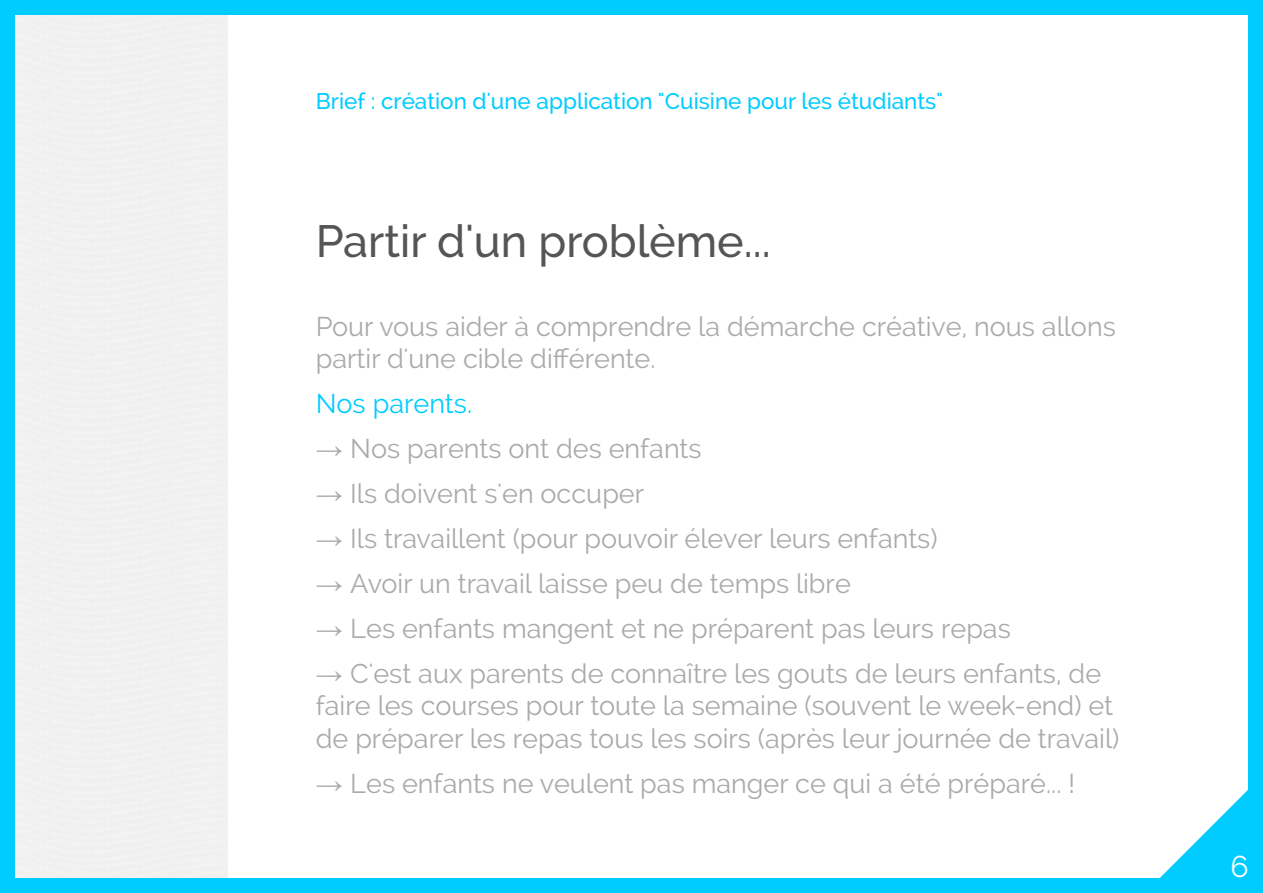
<style>
.page{position:relative;width:1263px;height:893px;background:#fff}
.page>*{position:absolute;margin:0;border:0;box-sizing:border-box;transform-origin:0 0}
.t1{font:500 45px "Raleway";color:#555556}
.t2{font:30px "Raleway";color:#fff}
.t3{font:27px/32.4px "Raleway";color:#aaaaac}
.t4{font:27px "Raleway";color:#0cf}
.t5{font:500 22.5px "Raleway";color:#0cf}
.s1{font-family:"Arial"}
</style>
<div class="page">
<div style="left:0;top:0;width:1263px;height:893px;border:15px solid #0cf"></div>
<svg style="left:1145px;top:775px;width:118px;height:118px"></svg>
<p class="t5" style="left:316px;top:88px;width:629px">Brief : création d'une application "Cuisine pour les étudiants"</p>
<h1 class="t1" style="left:316px;top:215px;width:457px">Partir d'un problème...</h1>
<p class="t3" style="left:316px;top:310px;width:801px">Pour vous aider à comprendre la démarche créative, nous allons partir d'une cible différente.</p>
<p class="t4" style="left:316px;top:388px;width:158px">Nos parents.</p>
<p class="t3" style="left:316px;top:432px;width:387px"><span class="s1">→</span> Nos parents ont des enfants</p>
<p class="t3" style="left:316px;top:477px;width:330px"><span class="s1">→</span> Ils doivent s'en occuper</p>
<p class="t3" style="left:316px;top:522px;width:623px"><span class="s1">→</span> Ils travaillent (pour pouvoir élever leurs enfants)</p>
<p class="t3" style="left:316px;top:567px;width:537px"><span class="s1">→</span> Avoir un travail laisse peu de temps libre</p>
<p class="t3" style="left:316px;top:612px;width:697px"><span class="s1">→</span> Les enfants mangent et ne préparent pas leurs repas</p>
<p class="t3" style="left:316px;top:657px;width:805px"><span class="s1">→</span> C'est aux parents de connaître les gouts de leurs enfants, de faire les courses pour toute la semaine (souvent le week-end) et de préparer les repas tous les soirs (après leur journée de travail)</p>
<p class="t3" style="left:316px;top:767px;width:761px"><span class="s1">→</span> Les enfants ne veulent pas manger ce qui a été préparé... !</p>
<p class="t2" style="left:1230px;top:849px;width:20px">6</p>
</div>
